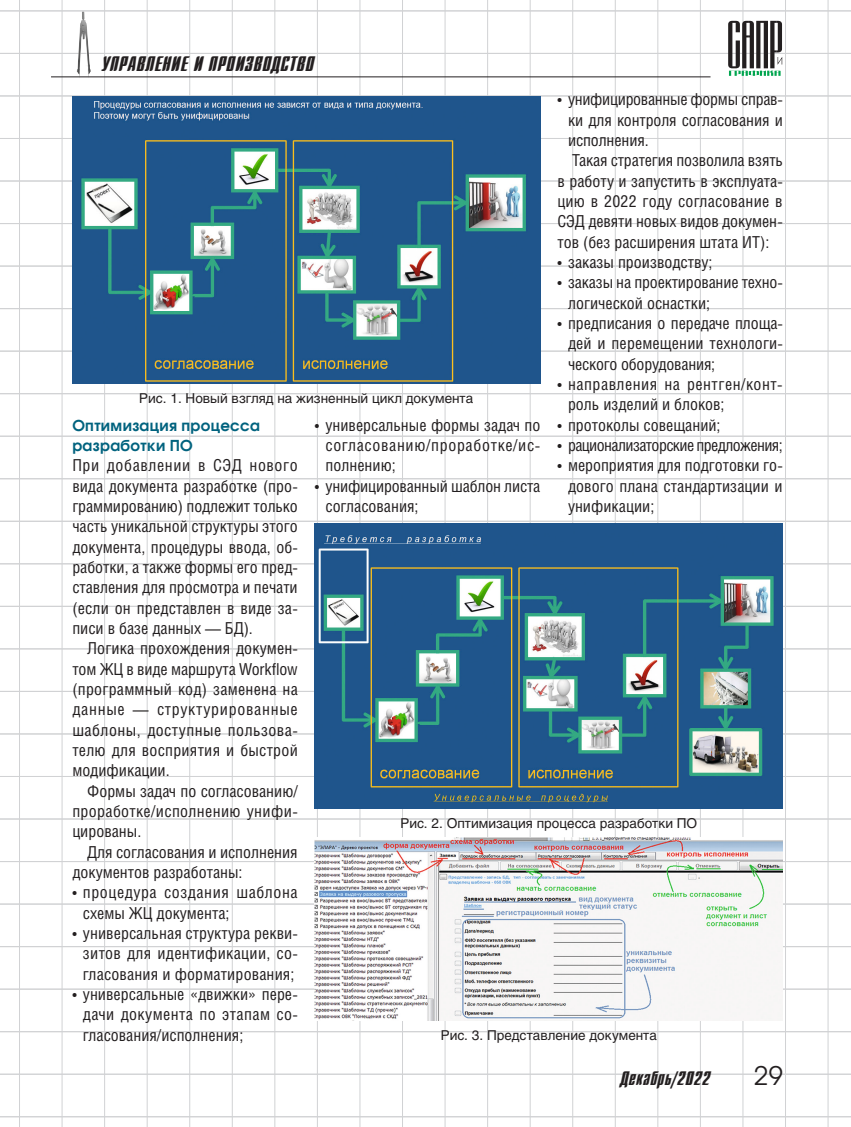
<style>
.page{position:relative;width:851px;height:1127px;background:#fff}
.page>*{position:absolute;margin:0;border:0;box-sizing:border-box;transform-origin:0 0}
.t1{font:25.5px "Avant Garde C";color:#231f20}
.t2{font:21px "Dagger C";letter-spacing:.025em;color:#231f20}
.t3{font:19.5px "Dagger C";letter-spacing:.025em;color:#231f20}
.Body_bullet{font:16.5px/20.2px "Helios Cond";color:#231f20;text-align:justify}
.Body_text{font:16.5px/20.2px "Helios Cond";color:#231f20;text-align:justify}
.Body_undent{font:16.5px/20.2px "Helios Cond";color:#231f20;text-align:justify}
.Body_bullet-2{font:16.5px/20.2px "Helios Cond";letter-spacing:.03em;color:#231f20}
.Body_bullet-3{font:16.5px/20.2px "Helios Cond";letter-spacing:.035em;color:#231f20}
.Body_bullet-4{font:16.5px "Helios Cond";letter-spacing:-.035em;color:#231f20}
.Subhead_3{font:700 15px/20.2px "Avant Garde C";letter-spacing:.025em;color:#00627e}
.t4{font:13.5px "Helios";color:#231f20}
</style>
<div class="page">
<hr style="left:19px;top:0;width:1px;height:1127px;background:#d1d2d4">
<hr style="left:62px;top:0;width:1px;height:1127px;background:#d1d2d4">
<hr style="left:104px;top:0;width:1px;height:1127px;background:#d1d2d4">
<hr style="left:147px;top:0;width:1px;height:1127px;background:#d1d2d4">
<hr style="left:189px;top:0;width:1px;height:1127px;background:#d1d2d4">
<hr style="left:232px;top:0;width:1px;height:1127px;background:#d1d2d4">
<hr style="left:274px;top:0;width:1px;height:1127px;background:#d1d2d4">
<hr style="left:317px;top:0;width:1px;height:1127px;background:#d1d2d4">
<hr style="left:359px;top:0;width:1px;height:1127px;background:#d1d2d4">
<hr style="left:402px;top:0;width:1px;height:1127px;background:#d1d2d4">
<hr style="left:444px;top:0;width:1px;height:1127px;background:#d1d2d4">
<hr style="left:487px;top:0;width:1px;height:1127px;background:#d1d2d4">
<hr style="left:529px;top:0;width:1px;height:1127px;background:#d1d2d4">
<hr style="left:572px;top:0;width:1px;height:1127px;background:#d1d2d4">
<hr style="left:614px;top:0;width:1px;height:1127px;background:#d1d2d4">
<hr style="left:657px;top:0;width:1px;height:1127px;background:#d1d2d4">
<hr style="left:700px;top:0;width:1px;height:1127px;background:#d1d2d4">
<hr style="left:742px;top:0;width:1px;height:1127px;background:#d1d2d4">
<hr style="left:785px;top:0;width:1px;height:1127px;background:#d1d2d4">
<hr style="left:827px;top:0;width:1px;height:1127px;background:#d1d2d4">
<hr style="left:0;top:563px;width:850px;height:1px;background:#d1d2d4">
<hr style="left:0;top:521px;width:850px;height:1px;background:#d1d2d4">
<hr style="left:0;top:478px;width:850px;height:1px;background:#d1d2d4">
<hr style="left:0;top:436px;width:850px;height:1px;background:#d1d2d4">
<hr style="left:0;top:393px;width:850px;height:1px;background:#d1d2d4">
<hr style="left:0;top:351px;width:850px;height:1px;background:#d1d2d4">
<hr style="left:0;top:308px;width:850px;height:1px;background:#d1d2d4">
<hr style="left:0;top:266px;width:850px;height:1px;background:#d1d2d4">
<hr style="left:0;top:223px;width:850px;height:1px;background:#d1d2d4">
<hr style="left:0;top:181px;width:850px;height:1px;background:#d1d2d4">
<hr style="left:0;top:138px;width:850px;height:1px;background:#d1d2d4">
<hr style="left:0;top:96px;width:850px;height:1px;background:#d1d2d4">
<hr style="left:0;top:53px;width:850px;height:1px;background:#d1d2d4">
<hr style="left:0;top:11px;width:850px;height:1px;background:#d1d2d4">
<hr style="left:0;top:606px;width:850px;height:1px;background:#d1d2d4">
<hr style="left:0;top:648px;width:850px;height:1px;background:#d1d2d4">
<hr style="left:0;top:691px;width:850px;height:1px;background:#d1d2d4">
<hr style="left:0;top:733px;width:850px;height:1px;background:#d1d2d4">
<hr style="left:0;top:776px;width:850px;height:1px;background:#d1d2d4">
<hr style="left:0;top:818px;width:850px;height:1px;background:#d1d2d4">
<hr style="left:0;top:861px;width:850px;height:1px;background:#d1d2d4">
<hr style="left:0;top:904px;width:850px;height:1px;background:#d1d2d4">
<hr style="left:0;top:946px;width:850px;height:1px;background:#d1d2d4">
<hr style="left:0;top:989px;width:850px;height:1px;background:#d1d2d4">
<hr style="left:0;top:1031px;width:850px;height:1px;background:#d1d2d4">
<hr style="left:0;top:1074px;width:850px;height:1px;background:#d1d2d4">
<hr style="left:0;top:1116px;width:850px;height:1px;background:#d1d2d4">
<img style="left:77px;top:12px;width:14px;height:66px">
<svg style="left:728px;top:21px;width:54px;height:55px"></svg>
<hr style="left:51px;top:76px;width:659px;height:1px;background:#231f20">
<img style="left:72px;top:97px;width:468px;height:287px">
<img style="left:315px;top:524px;width:467px;height:285px">
<img style="left:315px;top:838px;width:467px;height:182px">
<p class="t2" style="left:102px;top:53px;width:213px">УПРАВЛЕНИЕ И ПРОИЗВОДСТВО</p>
<p class="Body_bullet" style="left:568px;top:89px;width:216px;text-indent:-11px">• унифицированные формы справ&shy;ки для контроля согласования и исполнения.</p>
<p class="Body_text" style="left:557px;top:150px;width:227px;text-indent:15px">Такая стратегия позволила взять в работу и запустить в эксплуата&shy;цию в 2022 году согласование в СЭД девяти новых видов докумен&shy;тов (без расширения штата ИТ):</p>
<p class="Body_bullet" style="left:557px;top:252px;width:156px">• заказы производству;</p>
<p class="Body_bullet" style="left:568px;top:272px;width:216px;text-indent:-11px">• заказы на проектирование техно&shy;логической оснастки;</p>
<p class="Body_bullet" style="left:568px;top:313px;width:216px;text-indent:-11px">• предписания о передаче площа&shy;дей и перемещении технологи&shy;ческого оборудования;</p>
<p class="Body_bullet-2" style="left:568px;top:374px;width:216px;text-indent:-11px">• направления на рентген/конт&shy;роль изделий и блоков;</p>
<p class="Body_bullet" style="left:557px;top:414px;width:165px">• протоколы совещаний;</p>
<p class="Body_bullet-4" style="left:557px;top:435px;width:227px">• рационализаторские предложения;</p>
<p class="Body_bullet" style="left:568px;top:455px;width:216px;text-indent:-11px">• мероприятия для подготовки го&shy;дового плана стандартизации и унификации;</p>
<p class="t4" style="left:139px;top:390px;width:335px">Рис. 1. Новый взгляд на жизненный цикл документа</p>
<p class="Body_bullet" style="left:325px;top:414px;width:216px;text-indent:-11px">• универсальные формы задач по согласованию/проработке/ис&shy;полнению;</p>
<p class="Body_bullet" style="left:325px;top:475px;width:216px;text-indent:-11px">• унифицированный шаблон листа согласования;</p>
<p class="Subhead_3" style="left:72px;top:415px;width:189px">Оптимизация процесса разработки ПО</p>
<p class="Body_undent" style="left:72px;top:455px;width:227px">При добавлении в СЭД нового вида документа разработке (про&shy;граммированию) подлежит только часть уникальной структуры этого документа, процедуры ввода, об&shy;работки, а также формы его пред&shy;ставления для просмотра и печати (если он представлен в виде за&shy;писи в базе данных — БД).</p>
<p class="Body_text" style="left:72px;top:638px;width:227px;text-indent:15px">Логика прохождения докумен&shy;том ЖЦ в виде маршрута Workflow (программный код) заменена на данные — структурированные шаблоны, доступные пользова&shy;телю для восприятия и быстрой модификации.</p>
<p class="Body_text" style="left:72px;top:780px;width:227px;text-indent:15px">Формы задач по согласованию/ проработке/исполнению унифи&shy;цированы.</p>
<p class="Body_text" style="left:72px;top:841px;width:227px;text-indent:15px">Для согласования и исполнения документов разработаны:</p>
<p class="Body_bullet-3" style="left:83px;top:882px;width:216px;text-indent:-11px">• процедура создания шаблона схемы ЖЦ документа;</p>
<p class="Body_bullet" style="left:83px;top:922px;width:216px;text-indent:-11px">• универсальная структура рекви&shy;зитов для идентификации, со&shy;гласования и форматирования;</p>
<p class="Body_bullet" style="left:83px;top:983px;width:216px;text-indent:-11px">• универсальные «движки» пере&shy;дачи документа по этапам со&shy;гласования/исполнения;</p>
<p class="t4" style="left:400px;top:815px;width:298px">Рис. 2. Оптимизация процесса разработки ПО</p>
<p class="t4" style="left:440px;top:1027px;width:218px">Рис. 3. Представление документа</p>
<p class="t3" style="left:620px;top:1068px;width:91px">Декабрь/2022</p>
<h1 class="t1" style="left:753px;top:1060px;width:30px">29</h1>
</div>
